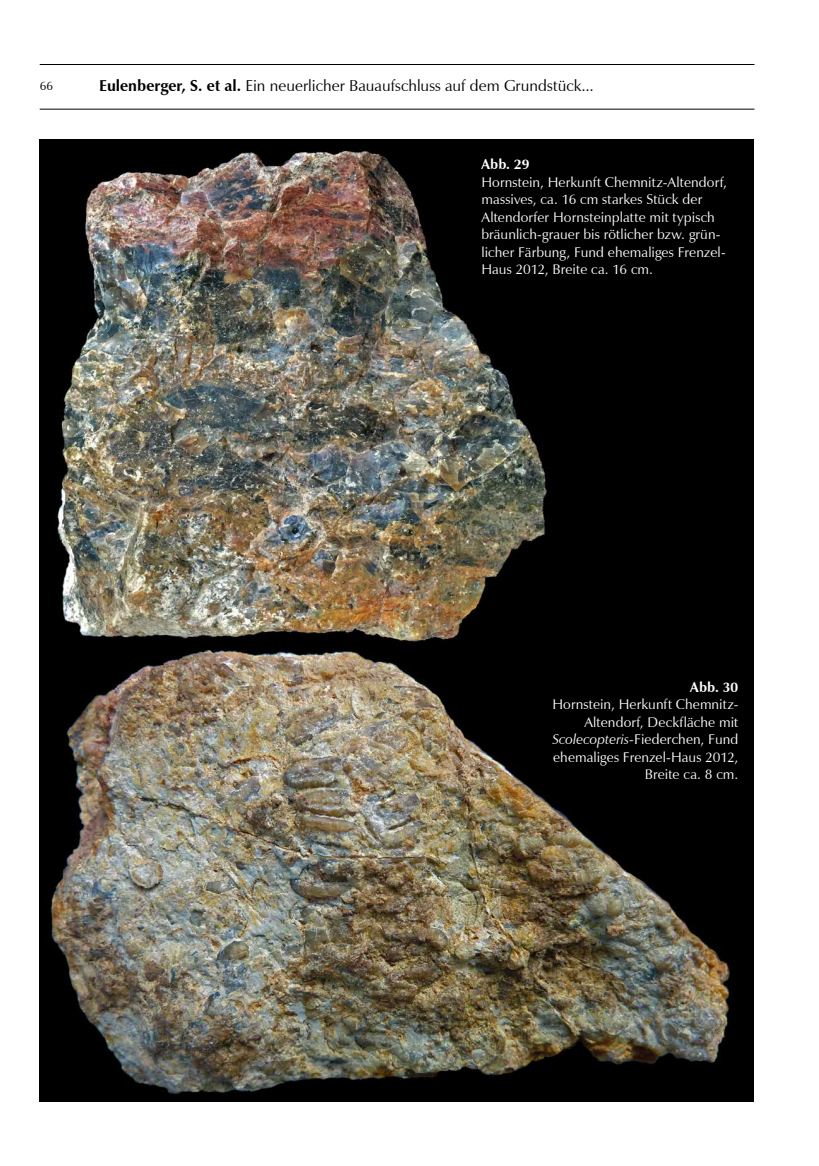
<style>
.page{position:relative;width:819px;height:1166px;background:#fff}
.page>*{position:absolute;margin:0;border:0;box-sizing:border-box;transform-origin:0 0}
.t1{font:15.75px "Zapf Humanist 601 BT";color:#000}
.t2{font:14px/17.5px "Zapf Humanist 601 BT";letter-spacing:.005em;color:#fff;text-align:right}
.t3{font:700 14px "Zapf Humanist 601 BT";letter-spacing:.01em;color:#fff}
.t4{font:12.25px "Zapf Humanist 601 BT";color:#000}
.s1{font-weight:700}
.s2{font-style:italic}
</style>
<div class="page">
<hr style="left:40px;top:64px;width:714px;height:1px;background:#000">
<hr style="left:40px;top:109px;width:714px;height:1px;background:#000">
<div style="left:40px;top:139px;width:713px;height:962px;background:#000001"></div>
<img style="left:50px;top:649px;width:682px;height:446px">
<img style="left:57px;top:150px;width:490px;height:492px">
<p class="t4" style="left:40px;top:78px;width:15px">66</p>
<p class="t1" style="left:99px;top:76px;width:496px"><span class="s1">Eulenberger, S. et al.</span> Ein neuerlicher Bauaufschluss auf dem Grundstück...</p>
<p class="t3" style="left:481px;top:156px;width:49px">Abb. 29</p>
<p class="t2" style="left:481px;top:173px;width:247px;text-align:left">Hornstein, Herkunft Chemnitz-Altendorf, massives, ca. 16 cm starkes Stück der Altendorfer Hornsteinplatte mit typisch bräunlich-grauer bis rötlicher bzw. grün&shy;licher Färbung, Fund ehemaliges Frenzel-Haus 2012, Breite ca. 16 cm.</p>
<p class="t3" style="left:690px;top:678px;width:49px">Abb. 30</p>
<p class="t2" style="left:552px;top:695px;width:187px">Hornstein, Herkunft Chemnitz-<br>Altendorf, Deckfläche mit<br><span class="s2">Scolecopteris</span>-Fiederchen, Fund ehemaliges Frenzel-Haus 2012,<br>Breite ca. 8 cm.</p>
</div>
